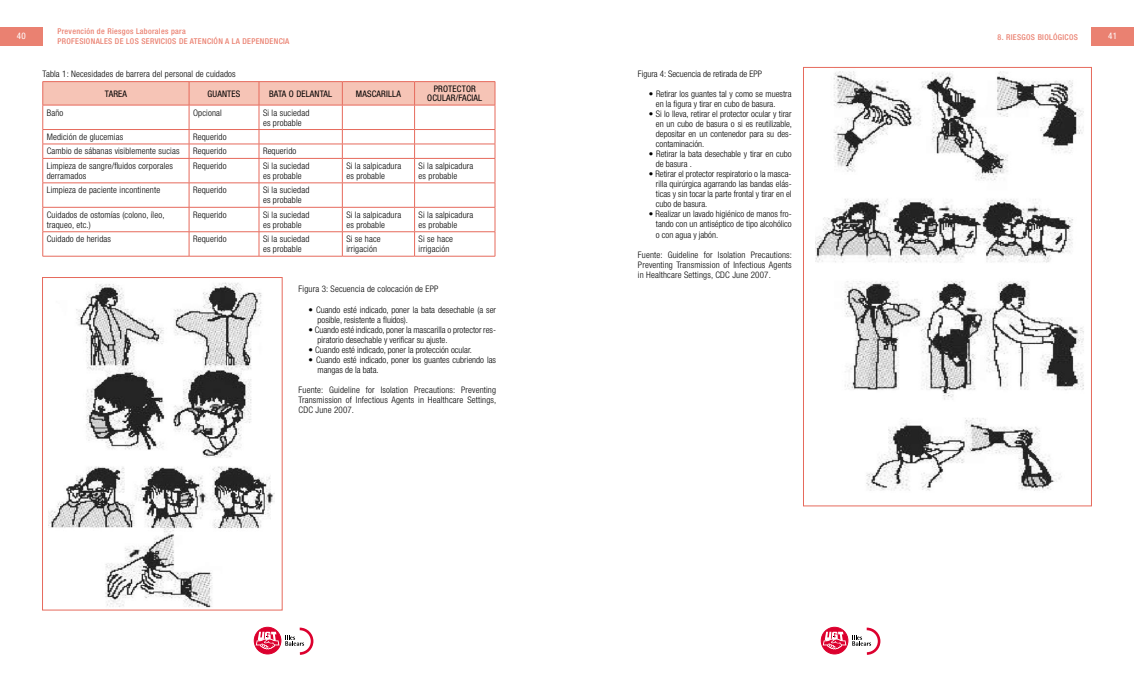
<style>
.page{position:relative;width:1134px;height:681px;background:#fff}
.page>*{position:absolute;margin:0;border:0;box-sizing:border-box;transform-origin:0 0}
.t1{font:300 condensed 9px/10px "Helvetica Neue LT Std";letter-spacing:.02em;color:#000}
.t2{font:300 condensed 9px/10px "Helvetica Neue LT Std";color:#000}
.t3{font:condensed 9px/9px "Helvetica Neue LT Std";letter-spacing:.02em;color:#000;text-align:center}
.t4{font:condensed 9px "Helvetica Neue LT Std";color:#fff}
.t5{font:500 condensed 8px/10px "Helvetica Neue LT Std";letter-spacing:.04em;color:#ea8171}
</style>
<div class="page">
<div style="left:0;top:27px;width:43px;height:18px;background:#ea8171"></div>
<svg style="left:254px;top:626px;width:28px;height:28px"></svg>
<div style="left:254px;top:626px;width:28px;height:28px;border:1px solid #fff;border-radius:50%"></div>
<div style="left:254px;top:627px;width:27px;height:26px;background:#dc002e;border-radius:50%"></div>
<div style="left:254px;top:627px;width:27px;height:26px;border:1px solid #dc002e;border-radius:50%"></div>
<svg style="left:256px;top:631px;width:23px;height:18px"></svg>
<svg style="left:285px;top:627px;width:29px;height:28px"></svg>
<div style="left:1091px;top:27px;width:43px;height:18px;background:#ea8171"></div>
<svg style="left:820px;top:626px;width:28px;height:28px"></svg>
<div style="left:820px;top:626px;width:29px;height:28px;border:1px solid #fff;border-radius:50%"></div>
<div style="left:821px;top:627px;width:27px;height:26px;background:#dc002e;border-radius:50%"></div>
<div style="left:821px;top:627px;width:27px;height:26px;border:1px solid #dc002e;border-radius:50%"></div>
<svg style="left:823px;top:631px;width:23px;height:18px"></svg>
<svg style="left:852px;top:627px;width:28px;height:28px"></svg>
<hr style="left:43px;top:81px;width:146px;height:1px;background:#e66a5c">
<hr style="left:189px;top:81px;width:70px;height:1px;background:#e66a5c">
<hr style="left:259px;top:81px;width:83px;height:1px;background:#e66a5c">
<hr style="left:342px;top:81px;width:73px;height:1px;background:#e66a5c">
<hr style="left:415px;top:81px;width:80px;height:1px;background:#e66a5c">
<hr style="left:43px;top:256px;width:146px;height:1px;background:#e66a5c">
<hr style="left:189px;top:256px;width:70px;height:1px;background:#e66a5c">
<hr style="left:259px;top:256px;width:83px;height:1px;background:#e66a5c">
<hr style="left:342px;top:256px;width:73px;height:1px;background:#e66a5c">
<svg style="left:43px;top:82px;width:453px;height:174px"></svg>
<hr style="left:415px;top:256px;width:80px;height:1px;background:#e66a5c">
<img style="left:48px;top:282px;width:227px;height:326px">
<div style="left:42px;top:277px;width:240px;height:333px;border:1px solid #e66a5c"></div>
<img style="left:815px;top:71px;width:269px;height:420px">
<div style="left:803px;top:67px;width:289px;height:439px;border:1px solid #e66a5c"></div>
<p class="t5" style="left:58px;top:26px;width:233px">Prevención de Riesgos Laborales para<br>PROFESIONALES DE LOS SERVICIOS DE ATENCIÓN A LA DEPENDENCIA</p>
<p class="t4" style="left:17px;top:31px;width:11px">40</p>
<p class="t5" style="left:997px;top:32px;width:82px">8. RIESGOS BIOLÓGICOS</p>
<p class="t4" style="left:1108px;top:31px;width:11px">41</p>
<p class="t1" style="left:43px;top:69px;width:195px">Tabla 1: Necesidades de barrera del personal de cuidados</p>
<p class="t3" style="left:105px;top:89px;width:24px">TAREA</p>
<p class="t3" style="left:208px;top:89px;width:34px">GUANTES</p>
<p class="t3" style="left:269px;top:89px;width:65px">BATA O DELANTAL</p>
<p class="t3" style="left:356px;top:89px;width:46px">MASCARILLA</p>
<p class="t3" style="left:427px;top:84px;width:56px">PROTECTOR<br>OCULAR/FACIAL</p>
<p class="t1" style="left:47px;top:107px;width:18px">Baño</p>
<p class="t1" style="left:193px;top:107px;width:30px">Opcional</p>
<p class="t1" style="left:263px;top:107px;width:48px">Si la suciedad es probable</p>
<p class="t1" style="left:47px;top:132px;width:78px">Medición de glucemias</p>
<p class="t1" style="left:193px;top:132px;width:35px">Requerido</p>
<p class="t1" style="left:47px;top:146px;width:134px">Cambio de sábanas visiblemente sucias</p>
<p class="t1" style="left:193px;top:146px;width:35px">Requerido</p>
<p class="t1" style="left:263px;top:146px;width:35px">Requerido</p>
<p class="t1" style="left:47px;top:160px;width:128px">Limpieza de sangre/fluidos corporales derramados</p>
<p class="t1" style="left:193px;top:160px;width:35px">Requerido</p>
<p class="t1" style="left:263px;top:160px;width:48px">Si la suciedad es probable</p>
<p class="t1" style="left:346px;top:160px;width:56px">Si la salpicadura es probable</p>
<p class="t1" style="left:419px;top:160px;width:56px">Si la salpicadura es probable</p>
<p class="t1" style="left:47px;top:185px;width:115px">Limpieza de paciente incontinente</p>
<p class="t1" style="left:193px;top:185px;width:35px">Requerido</p>
<p class="t1" style="left:263px;top:185px;width:48px">Si la suciedad es probable</p>
<p class="t1" style="left:47px;top:209px;width:119px">Cuidados de ostomías (colono, íleo, traqueo, etc.)</p>
<p class="t1" style="left:193px;top:209px;width:35px">Requerido</p>
<p class="t1" style="left:263px;top:209px;width:48px">Si la suciedad es probable</p>
<p class="t1" style="left:346px;top:209px;width:56px">Si la salpicadura es probable</p>
<p class="t1" style="left:419px;top:209px;width:56px">Si la salpicadura es probable</p>
<p class="t1" style="left:47px;top:234px;width:66px">Cuidado de heridas</p>
<p class="t1" style="left:193px;top:234px;width:35px">Requerido</p>
<p class="t1" style="left:263px;top:234px;width:48px">Si la suciedad es probable</p>
<p class="t1" style="left:346px;top:234px;width:36px">Si se hace irrigación</p>
<p class="t1" style="left:419px;top:234px;width:36px">Si se hace irrigación</p>
<p class="t1" style="left:299px;top:284px;width:141px">Figura 3: Secuencia de colocación de EPP</p>
<p class="t2" style="left:318px;top:304px;width:180px;text-indent:-9px">• Cuando esté indicado, poner la bata desechable (a ser posible, resistente a fluidos).</p>
<p class="t2" style="left:318px;top:324px;width:180px;text-indent:-9px">• Cuando esté indicado, poner la mascarilla o protector res&shy;piratorio desechable y verificar su ajuste.</p>
<p class="t2" style="left:309px;top:344px;width:165px">• Cuando esté indicado, poner la protección ocular.</p>
<p class="t2" style="left:318px;top:354px;width:180px;text-indent:-9px">• Cuando esté indicado, poner los guantes cubriendo las mangas de la bata.</p>
<p class="t1" style="left:299px;top:384px;width:199px;text-align:justify">Fuente: Guideline for Isolation Precautions: Preventing Transmission of Infectious Agents in Healthcare Settings, CDC June 2007.</p>
<p class="t2" style="left:638px;top:69px;width:126px">Figura 4: Secuencia de retirada de EPP</p>
<p class="t2" style="left:656px;top:89px;width:137px;text-indent:-7px">• Retirar los guantes tal y como se muestra en la figura y tirar en cubo de basura.</p>
<p class="t1" style="left:656px;top:109px;width:138px;text-align:justify;text-indent:-7px">• Si lo lleva, retirar el protector ocular y tirar en un cubo de basura o si es reutilizable, depositar en un contenedor para su des&shy;contaminación.</p>
<p class="t2" style="left:656px;top:149px;width:137px;text-indent:-7px">• Retirar la bata desechable y tirar en cubo de basura .</p>
<p class="t1" style="left:656px;top:169px;width:137px;text-align:justify;text-indent:-7px">• Retirar el protector respiratorio o la masca&shy;rilla quirúrgica agarrando las bandas elás&shy;ticas y sin tocar la parte frontal y tirar en el cubo de basura.</p>
<p class="t1" style="left:656px;top:209px;width:137px;text-align:justify;text-indent:-7px">• Realizar un lavado higiénico de manos fro&shy;tando con un antiséptico de tipo alcohólico o con agua y jabón.</p>
<p class="t1" style="left:638px;top:249px;width:156px;text-align:justify">Fuente: Guideline for Isolation Precautions:<br>Preventing Transmission of Infectious Agents in Healthcare Settings, CDC June 2007.</p>
</div>
